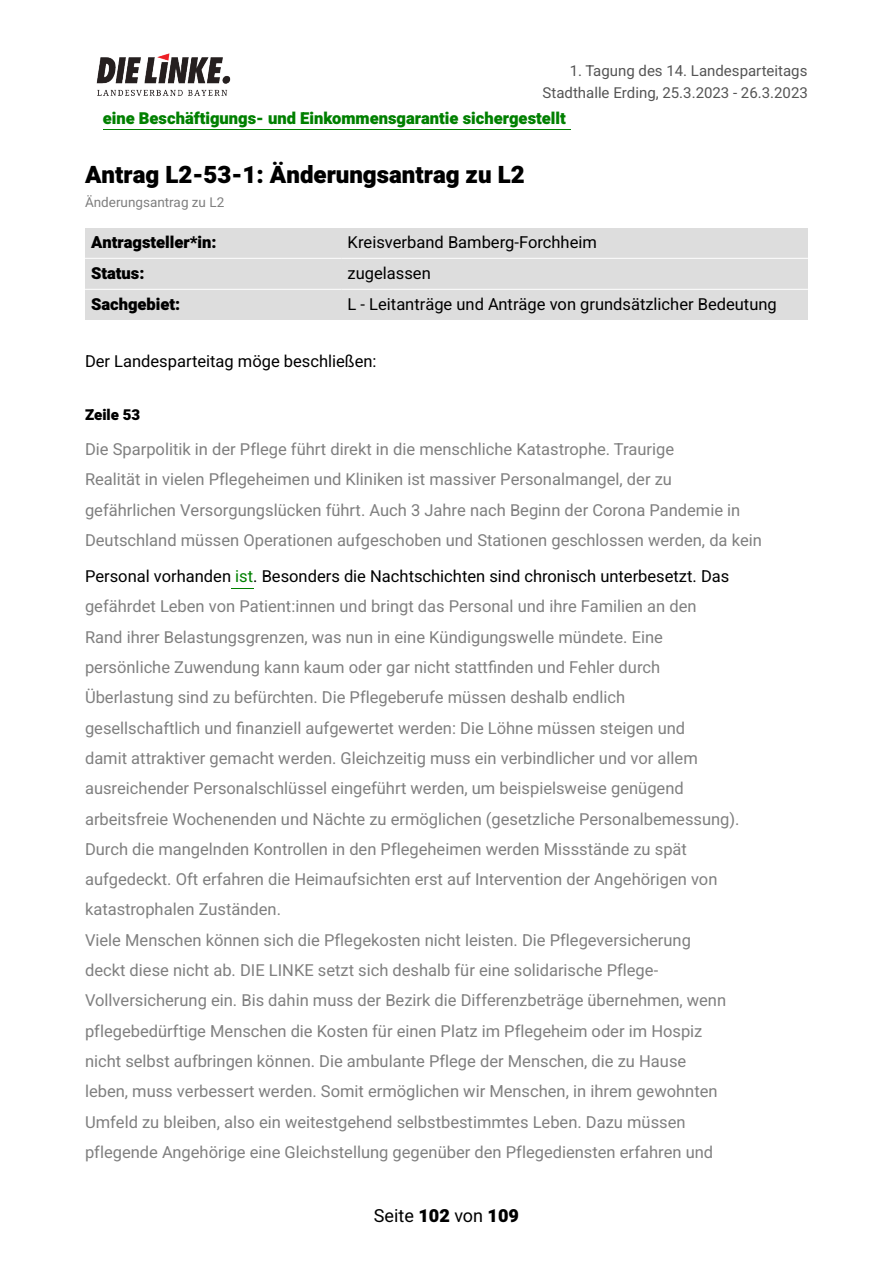
<style>
.page{position:relative;width:893px;height:1263px;background:#fff}
.page>*{position:absolute;margin:0;border:0;box-sizing:border-box;transform-origin:0 0}
.t1{font:900 24px "Heebo";color:#000}
.t2{font:18px "Heebo";color:#000}
.t3{font:16.5px/30.3px "Heebo";color:#808080}
.t4{font:16.5px "Heebo";color:#000}
.t5{font:900 16.5px "Heebo";color:#008000}
.t6{font:900 16.5px "Heebo";color:#000}
.t7{font:15px/22px "Heebo";color:#555;text-align:right}
.t8{font:900 15px "Heebo";color:#000}
.t9{font:13.5px "Heebo";color:#808080}
.s1{color:#000}
.s2{color:#008000}
.s3{font-weight:900}
</style>
<div class="page">
<div style="left:342px;top:289px;width:466px;height:31px;background:#ddd"></div>
<div style="left:85px;top:289px;width:257px;height:31px;background:#ddd"></div>
<div style="left:342px;top:258px;width:466px;height:31px;background:#ddd"></div>
<div style="left:85px;top:258px;width:257px;height:31px;background:#ddd"></div>
<div style="left:342px;top:228px;width:466px;height:30px;background:#ddd"></div>
<div style="left:85px;top:228px;width:257px;height:30px;background:#ddd"></div>
<hr style="left:103px;top:129px;width:467px;height:1px;background:#008000">
<hr style="left:85px;top:258px;width:257px;height:1px;background:#fff">
<hr style="left:342px;top:258px;width:466px;height:1px;background:#fff">
<hr style="left:85px;top:289px;width:257px;height:1px;background:#fff">
<hr style="left:342px;top:289px;width:466px;height:1px;background:#fff">
<img style="left:96px;top:53px;width:135px;height:43px">
<p class="t7" style="left:543px;top:60px;width:267px">1. Tagung des 14. Landesparteitags<br>Stadthalle Erding, 25.3.2023 - 26.3.2023</p>
<p class="t5" style="left:103px;top:106px;width:464px">eine Beschäftigungs- und Einkommensgarantie sichergestellt</p>
<h1 class="t1" style="left:85px;top:158px;width:441px">Antrag L2-53-1: Änderungsantrag zu L2</h1>
<p class="t9" style="left:85px;top:193px;width:141px">Änderungsantrag zu L2</p>
<p class="t6" style="left:91px;top:231px;width:127px">Antragsteller*in:</p>
<p class="t4" style="left:348px;top:231px;width:251px">Kreisverband Bamberg-Forchheim</p>
<p class="t6" style="left:91px;top:262px;width:55px">Status:</p>
<p class="t4" style="left:348px;top:262px;width:85px">zugelassen</p>
<p class="t6" style="left:91px;top:293px;width:91px">Sachgebiet:</p>
<p class="t4" style="left:348px;top:293px;width:431px">L - Leitanträge und Anträge von grundsätzlicher Bedeutung</p>
<p class="t4" style="left:85px;top:350px;width:293px">Der Landesparteitag möge beschließen:</p>
<p class="t8" style="left:85px;top:404px;width:57px">Zeile 53</p>
<p class="t3" style="left:85px;top:435px;width:678px">Die Sparpolitik in der Pflege führt direkt in die menschliche Katastrophe. Traurige<br>Realität in vielen Pflegeheimen und Kliniken ist massiver Personalmangel, der zu gefährlichen Versorgungslücken führt. Auch 3 Jahre nach Beginn der Corona Pandemie in Deutschland müssen Operationen aufgeschoben und Stationen geschlossen werden, da kein</p>
<p class="t3" style="left:85px;top:562px;width:656px"><span class="s1">Personal vorhanden</span> <span class="s2">ist</span><span class="s1">. Besonders die Nachtschichten sind chronisch unterbesetzt. Das </span>gefährdet Leben von Patient:innen und bringt das Personal und ihre Familien an den<br>Rand ihrer Belastungsgrenzen, was nun in eine Kündigungswelle mündete. Eine persönliche Zuwendung kann kaum oder gar nicht stattfinden und Fehler durch Überlastung sind zu befürchten. Die Pflegeberufe müssen deshalb endlich gesellschaftlich und finanziell aufgewertet werden: Die Löhne müssen steigen und<br>damit attraktiver gemacht werden. Gleichzeitig muss ein verbindlicher und vor allem ausreichender Personalschlüssel eingeführt werden, um beispielsweise genügend arbeitsfreie Wochenenden und Nächte zu ermöglichen (gesetzliche Personalbemessung).<br>Durch die mangelnden Kontrollen in den Pflegeheimen werden Missstände zu spät aufgedeckt. Oft erfahren die Heimaufsichten erst auf Intervention der Angehörigen von katastrophalen Zuständen.<br>Viele Menschen können sich die Pflegekosten nicht leisten. Die Pflegeversicherung<br>deckt diese nicht ab. DIE LINKE setzt sich deshalb für eine solidarische Pflege-Vollversicherung ein. Bis dahin muss der Bezirk die Differenzbeträge übernehmen, wenn pflegebedürftige Menschen die Kosten für einen Platz im Pflegeheim oder im Hospiz nicht selbst aufbringen können. Die ambulante Pflege der Menschen, die zu Hause<br>leben, muss verbessert werden. Somit ermöglichen wir Menschen, in ihrem gewohnten Umfeld zu bleiben, also ein weitestgehend selbstbestimmtes Leben. Dazu müssen pflegende Angehörige eine Gleichstellung gegenüber den Pflegediensten erfahren und</p>
<p class="t2" style="left:374px;top:1203px;width:147px">Seite <span class="s3">102</span> von <span class="s3">109</span></p>
</div>
